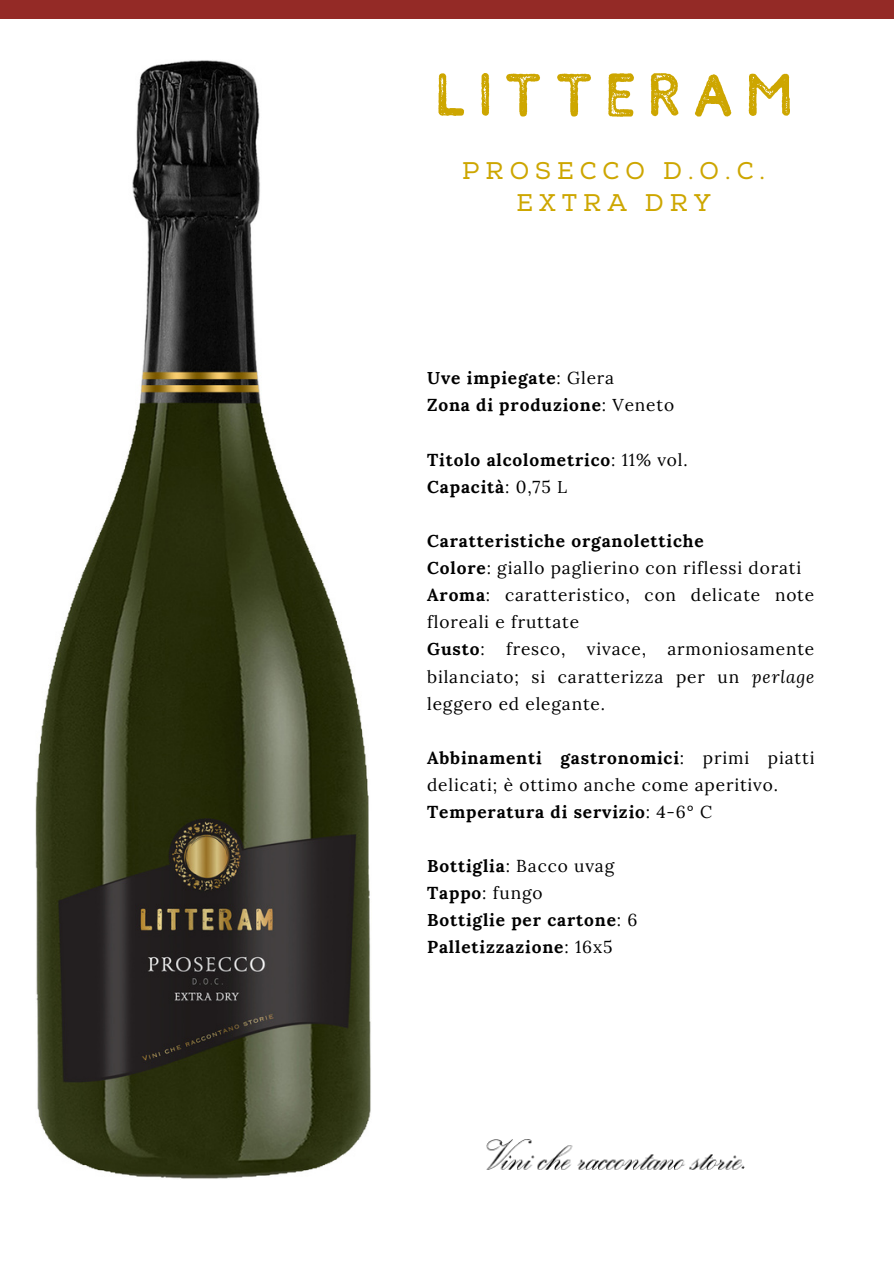
<style>
.page{position:relative;width:894px;height:1264px;background:#fff}
.page>*{position:absolute;margin:0;border:0;box-sizing:border-box;transform-origin:0 0}
.t1{font:60.75px "Comodo Stamp";letter-spacing:.13em;color:#cda600}
.t2{font:24.15px "Nexa Slab";letter-spacing:.25em;color:#cda600}
.t3{font:17.25px/27px "Lora";letter-spacing:.05em;color:#000}
.t4{font:700 17.25px "Lora";letter-spacing:.05em;color:#000}
.s1{font-weight:400}
.s2{font-weight:700}
.s3{font-style:italic}
</style>
<div class="page">
<div style="left:0;top:0;width:893px;height:19px;background:#942a26"></div>
<img style="left:35px;top:60px;width:336px;height:1119px">
<img style="left:486px;top:1139px;width:259px;height:31px">
<p class="t1" style="left:433px;top:61px;width:361px">LITTERAM</p>
<p class="t2" style="left:462px;top:156px;width:304px">PROSECCO D.O.C.</p>
<p class="t2" style="left:516px;top:189px;width:196px">EXTRA DRY</p>
<p class="t4" style="left:427px;top:367px;width:188px">Uve impiegate<span class="s1">: Glera</span></p>
<p class="t4" style="left:427px;top:394px;width:248px">Zona di produzione<span class="s1">: Veneto</span></p>
<p class="t4" style="left:427px;top:448px;width:262px">Titolo alcolometrico<span class="s1">: 11% vol.</span></p>
<p class="t4" style="left:427px;top:475px;width:141px">Capacità<span class="s1">: 0,75 L</span></p>
<p class="t4" style="left:427px;top:529px;width:278px">Caratteristiche organolettiche</p>
<p class="t3" style="left:427px;top:554px;width:375px"><span class="s2">Colore</span>: giallo paglierino con riflessi dorati</p>
<p class="t3" style="left:427px;top:581px;width:388px"><span class="s2">Aroma</span>: caratteristico, con delicate note floreali e fruttate</p>
<p class="t3" style="left:427px;top:634px;width:389px;line-height:27.6px;text-align:justify"><span class="s2">Gusto</span>: fresco, vivace, armoniosamente bilanciato; si caratterizza per un <span class="s3">perlage </span>leggero ed elegante.</p>
<p class="t3" style="left:427px;top:744px;width:389px"><span class="s2">Abbinamenti gastronomici</span>: primi piatti delicati; è ottimo anche come aperitivo.</p>
<p class="t4" style="left:427px;top:800px;width:286px">Temperatura di servizio<span class="s1">: 4-6° C</span></p>
<p class="t3" style="left:427px;top:852px;width:188px"><span class="s2">Bottiglia</span>: Bacco uvag</p>
<p class="t3" style="left:427px;top:879px;width:117px"><span class="s2">Tappo</span>: fungo</p>
<p class="t4" style="left:427px;top:908px;width:212px">Bottiglie per cartone<span class="s1">: 6</span></p>
<p class="t4" style="left:427px;top:936px;width:187px">Palletizzazione<span class="s1">: 16x5</span></p>
</div>
